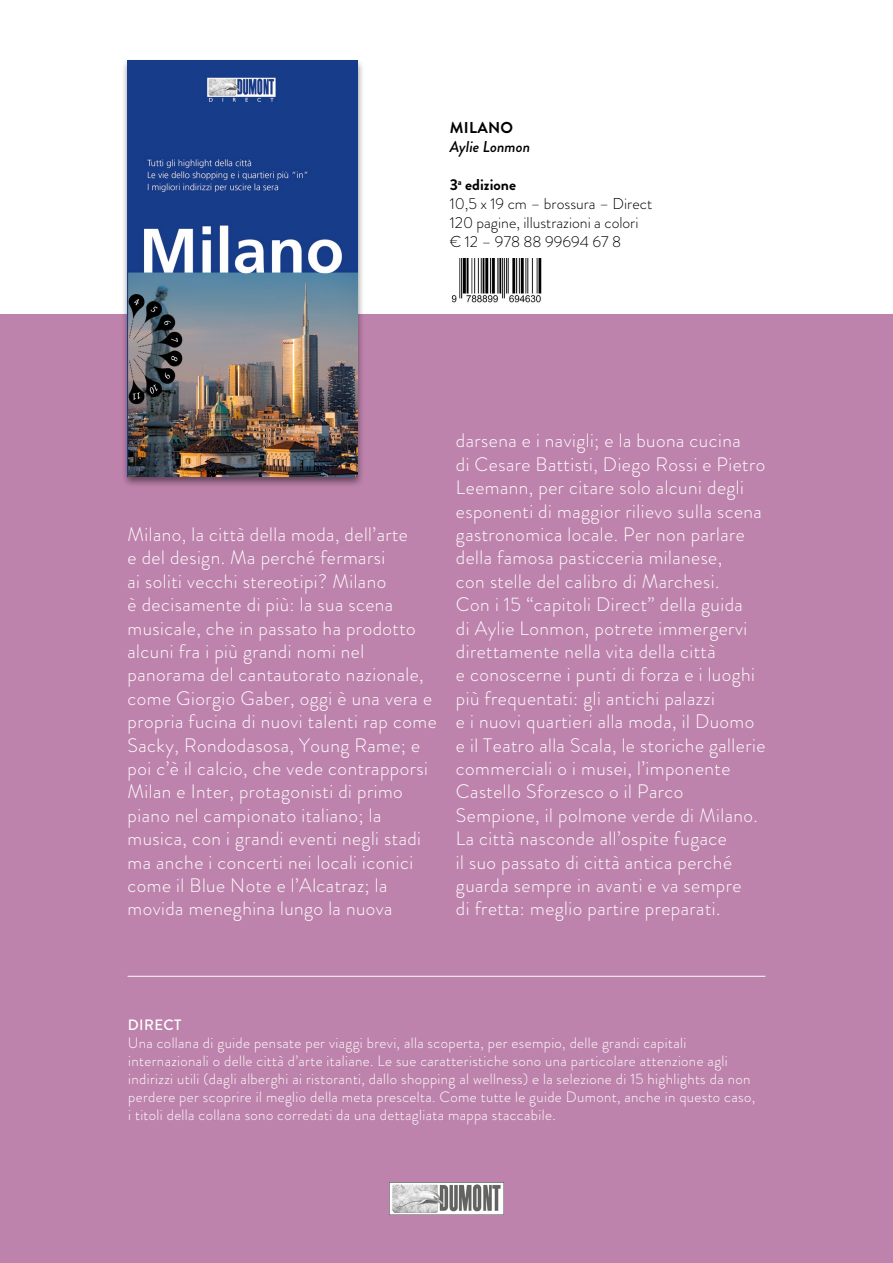
<style>
.page{position:relative;width:893px;height:1263px;background:#fff}
.page>*{position:absolute;margin:0;border:0;box-sizing:border-box;transform-origin:0 0}
.t1{font:300 19.5px/23.4px "Brandon Grotesque";letter-spacing:.025em;color:#fff}
.t2{font:300 15.75px/18.9px "Brandon Grotesque";color:#000}
.t3{font:italic 500 15.75px "Brandon Grotesque";color:#000}
.t4{font:700 15.75px "Brandon Grotesque";letter-spacing:.02em;color:#000}
.t5{font:300 15px/18px "Brandon Grotesque";letter-spacing:.025em;color:#fff}
.t6{font:500 15px "Brandon Grotesque";letter-spacing:.025em;color:#fff}
.s1{font-weight:700}
</style>
<div class="page">
<div style="left:0;top:314px;width:893px;height:949px;background:#be83ac"></div>
<img style="left:451px;top:258px;width:91px;height:45px">
<div style="left:121px;top:58px;width:244px;height:429px;background:#000;opacity:.5"></div>
<img style="left:128px;top:61px;width:230px;height:415px">
<img style="left:390px;top:1182px;width:113px;height:33px">
<hr style="left:128px;top:976px;width:637px;height:1px;background:#fff">
<p class="t4" style="left:450px;top:117px;width:65px">MILANO</p>
<p class="t3" style="left:450px;top:136px;width:82px">Aylie Lonmon</p>
<p class="t2" style="left:450px;top:175px;width:204px"><span class="s1">3</span><sup>a</sup> <span class="s1">edizione<br></span>10,5 x 19 cm – brossura – Direct<br>120 pagine, illustrazioni a colori € 12 – 978 88 99694 67 8</p>
<p class="t1" style="left:128px;top:523px;width:311px">Milano, la città della moda, dell’arte<br>e del design. Ma perché fermarsi<br>ai soliti vecchi stereotipi? Milano<br>è decisamente di più: la sua scena musicale, che in passato ha prodotto alcuni fra i più grandi nomi nel panorama del cantautorato nazionale, come Giorgio Gaber, oggi è una vera e propria fucina di nuovi talenti rap come Sacky, Rondodasosa, Young Rame; e poi c’è il calcio, che vede contrapporsi Milan e Inter, protagonisti di primo piano nel campionato italiano; la musica, con i grandi eventi negli stadi ma anche i concerti nei locali iconici come il Blue Note e l’Alcatraz; la movida meneghina lungo la nuova</p>
<p class="t1" style="left:456px;top:429px;width:311px">darsena e i navigli; e la buona cucina<br>di Cesare Battisti, Diego Rossi e Pietro Leemann, per citare solo alcuni degli esponenti di maggior rilievo sulla scena gastronomica locale. Per non parlare della famosa pasticceria milanese,<br>con stelle del calibro di Marchesi.<br>Con i 15 “capitoli Direct” della guida<br>di Aylie Lonmon, potrete immergervi direttamente nella vita della città<br>e conoscerne i punti di forza e i luoghi più frequentati: gli antichi palazzi<br>e i nuovi quartieri alla moda, il Duomo e il Teatro alla Scala, le storiche gallerie commerciali o i musei, l’imponente Castello Sforzesco o il Parco Sempione, il polmone verde di Milano.<br>La città nasconde all’ospite fugace<br>il suo passato di città antica perché guarda sempre in avanti e va sempre<br>di fretta: meglio partire preparati.</p>
<p class="t6" style="left:128px;top:1014px;width:55px">DIRECT</p>
<p class="t5" style="left:128px;top:1033px;width:629px">Una collana di guide pensate per viaggi brevi, alla scoperta, per esempio, delle grandi capitali internazionali o delle città d’arte italiane. Le sue caratteristiche sono una particolare attenzione agli indirizzi utili (dagli alberghi ai ristoranti, dallo shopping al wellness) e la selezione di 15 highlights da non perdere per scoprire il meglio della meta prescelta. Come tutte le guide Dumont, anche in questo caso, i titoli della collana sono corredati da una dettagliata mappa staccabile.</p>
</div>
